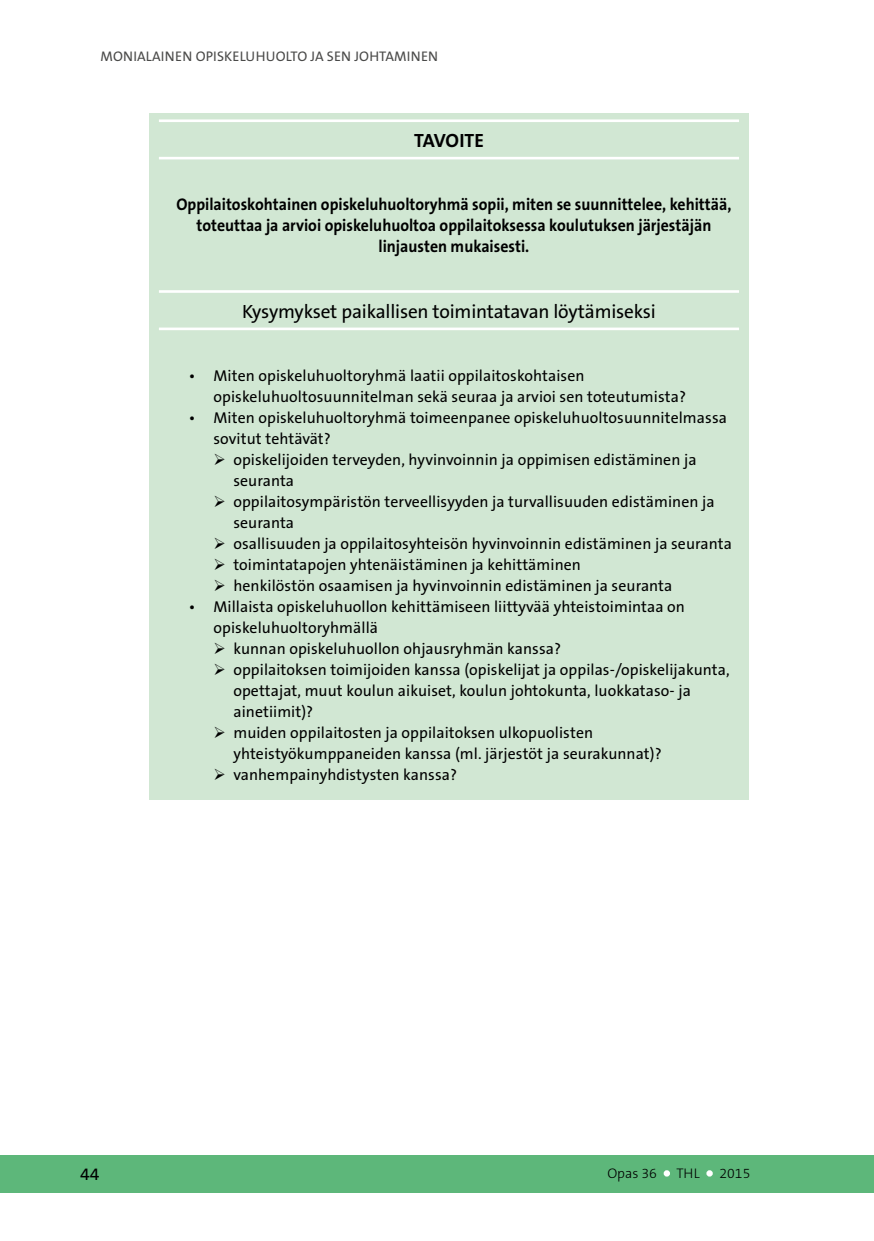
<style>
.page{position:relative;width:874px;height:1241px;background:#fff}
.page>*{position:absolute;margin:0;border:0;box-sizing:border-box;transform-origin:0 0}
.Tavoite{font:19.25px "The Sans B5 Plain";letter-spacing:-.01em;color:#000}
.Tavoite-2{font:700 19.25px "The Sans B7";letter-spacing:-.01em;color:#000}
.t1{font:17.5px "The Sans B5 Plain";color:#000}
.Tavoitebold{font:700 16.97px/21px "The Sans B7";color:#000;text-align:center;scale:.93 1}
.t2{font:15.75px/21px "The Sans B5 Plain";letter-spacing:.005em;color:#000}
.t3{font:14px "The Sans B5 Plain";letter-spacing:.01em;color:#4a4a49}
.t4{font:300 14px "The Sans B3";color:#000}
.s1{color:#fff}
</style>
<div class="page">
<div style="left:0;top:1155px;width:873px;height:37px;background:#5db77a"></div>
<div style="left:663px;top:1169px;width:6px;height:7px;border:4px solid #fff;border-radius:50%"></div>
<div style="left:706px;top:1169px;width:6px;height:7px;border:4px solid #fff;border-radius:50%"></div>
<div style="left:149px;top:113px;width:599px;height:686px;background:#d1e7d3"></div>
<hr style="left:159px;top:119px;width:579px;height:3px;background:#fff">
<hr style="left:159px;top:157px;width:579px;height:2px;background:#fff">
<hr style="left:159px;top:290px;width:579px;height:3px;background:#fff">
<hr style="left:159px;top:327px;width:579px;height:3px;background:#fff">
<p class="t3" style="left:100px;top:49px;width:339px">MONIALAINEN OPISKELUHUOLTO JA SEN JOHTAMINEN</p>
<p class="Tavoite-2" style="left:414px;top:130px;width:71px">TAVOITE</p>
<p class="Tavoitebold" style="left:176px;top:195px;width:598px">Oppilaitoskohtainen opiskeluhuoltoryhmä sopii, miten se suunnittelee, kehittää, toteuttaa ja arvioi opiskeluhuoltoa oppilaitoksessa koulutuksen järjestäjän linjausten mukaisesti.</p>
<p class="Tavoite" style="left:242px;top:301px;width:415px">Kysymykset paikallisen toimintatavan löytämiseksi</p>
<p class="t2" style="left:213px;top:366px;width:474px;text-indent:-25px">• Miten opiskeluhuoltoryhmä laatii oppilaitoskohtaisen opiskeluhuoltosuunnitelman sekä seuraa ja arvioi sen toteutumista?</p>
<p class="t2" style="left:213px;top:408px;width:514px;text-indent:-25px">• Miten opiskeluhuoltoryhmä toimeenpanee opiskeluhuoltosuunnitelmassa sovitut tehtävät?</p>
<p class="t2" style="left:233px;top:450px;width:464px">opiskelijoiden terveyden, hyvinvoinnin ja oppimisen edistäminen ja seuranta</p>
<p class="t2" style="left:233px;top:492px;width:482px">oppilaitosympäristön terveellisyyden ja turvallisuuden edistäminen ja seuranta</p>
<p class="t2" style="left:233px;top:534px;width:500px">osallisuuden ja oppilaitosyhteisön hyvinvoinnin edistäminen ja seuranta</p>
<p class="t2" style="left:233px;top:555px;width:349px">toimintatapojen yhtenäistäminen ja kehittäminen</p>
<p class="t2" style="left:233px;top:576px;width:440px">henkilöstön osaamisen ja hyvinvoinnin edistäminen ja seuranta</p>
<p class="t2" style="left:213px;top:597px;width:472px;text-indent:-25px">• Millaista opiskeluhuollon kehittämiseen liittyvää yhteistoimintaa on opiskeluhuoltoryhmällä</p>
<p class="t2" style="left:233px;top:639px;width:329px">kunnan opiskeluhuollon ohjausryhmän kanssa?</p>
<p class="t2" style="left:233px;top:660px;width:497px">oppilaitoksen toimijoiden kanssa (opiskelijat ja oppilas-/opiskelijakunta, opettajat, muut koulun aikuiset, koulun johtokunta, luokkataso- ja ainetiimit)?</p>
<p class="t2" style="left:233px;top:723px;width:429px">muiden oppilaitosten ja oppilaitoksen ulkopuolisten yhteistyökumppaneiden kanssa (ml. järjestöt ja seurakunnat)?</p>
<p class="t2" style="left:233px;top:765px;width:225px">vanhempainyhdistysten kanssa?</p>
<p class="t1" style="left:80px;top:1164px;width:21px">44</p>
<p class="t4" style="left:607px;top:1165px;width:144px">Opas 36 <span class="s1">•</span> THL <span class="s1">•</span> 2015</p>
</div>
